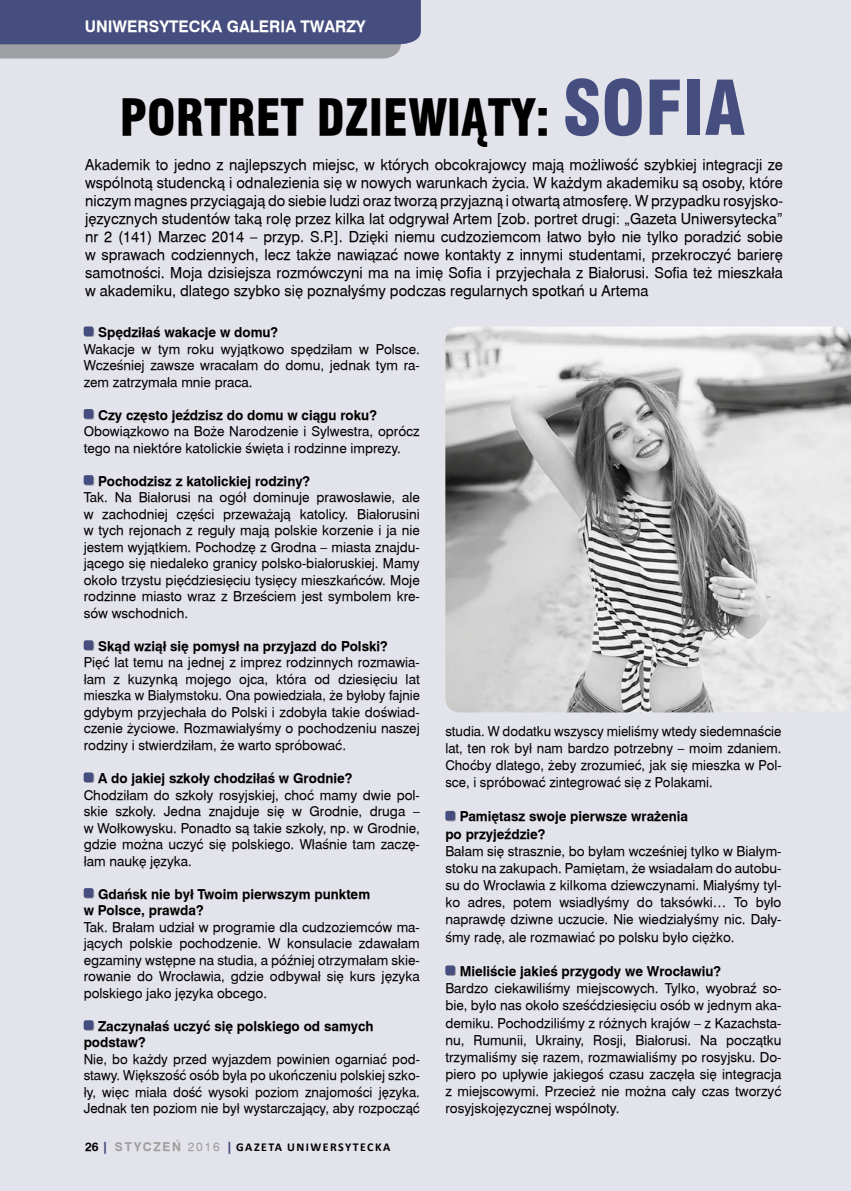
<style>
.page{position:relative;width:851px;height:1191px;background:#fff}
.page>*{position:absolute;margin:0;border:0;box-sizing:border-box;transform-origin:0 0}
.t1{font:48px "Swiss 721 Blk Cn AT";color:#000}
.t2{font:15.75px "Swiss 721 AT Bold";color:#fff}
.t3{font:15px/18px "Swiss 721 AT";color:#000;text-align:justify}
.t4{font:13.5px/16.5px "Swiss 721 AT";color:#000;text-align:justify}
.t5{font:13.5px/16.5px "Swiss 721 AT Bold";color:#000}
.t6{font:700 12px "Calibri";letter-spacing:.12em;color:#000}
.s1{font-size:73.5px;color:#454e7e}
.s2{font-family:"Swiss 721 AT Bold";font-weight:400}
.s3{font-family:"Swiss 721 Blk AT";font-weight:400;color:#454e7e}
.s4{font-family:"Swiss 721 AT Bold";font-weight:400;color:#9d9d9c}
.s5{font-family:"Swiss 721 AT";font-weight:400;color:#9d9d9c}
</style>
<div class="page">
<div style="left:0;top:0;width:850px;height:1191px;background:#e3e4eb"></div>
<svg style="left:0;top:0;width:421px;height:59px;background:#5d6489"></svg>
<div style="left:84px;top:327px;width:10px;height:10px;background:#63698a;border-radius:2px"></div>
<div style="left:84px;top:326px;width:9px;height:10px;background:#454e7e;border-radius:2px"></div>
<div style="left:84px;top:409px;width:9px;height:10px;background:#454e7e;border-radius:2px"></div>
<div style="left:84px;top:475px;width:9px;height:10px;background:#454e7e;border-radius:2px"></div>
<div style="left:84px;top:641px;width:10px;height:10px;background:#707590;border-radius:2px"></div>
<div style="left:84px;top:640px;width:9px;height:10px;background:#454e7e;border-radius:2px"></div>
<div style="left:84px;top:773px;width:10px;height:10px;background:#63698a;border-radius:2px"></div>
<div style="left:84px;top:772px;width:9px;height:10px;background:#454e7e;border-radius:2px"></div>
<div style="left:84px;top:889px;width:10px;height:9px;background:#464e7e;border-radius:2px"></div>
<div style="left:84px;top:888px;width:9px;height:9px;background:#454e7e;border-radius:2px"></div>
<div style="left:84px;top:1021px;width:10px;height:9px;background:#7e8296;border-radius:2px"></div>
<div style="left:84px;top:1020px;width:9px;height:10px;background:#454e7e;border-radius:2px"></div>
<div style="left:446px;top:811px;width:10px;height:10px;background:#5d6388;border-radius:2px"></div>
<div style="left:445px;top:811px;width:10px;height:9px;background:#454e7e;border-radius:2px"></div>
<div style="left:446px;top:966px;width:10px;height:10px;background:#7c8095;border-radius:2px"></div>
<div style="left:445px;top:965px;width:10px;height:10px;background:#454e7e;border-radius:2px"></div>
<img style="left:445px;top:326px;width:405px;height:386px">
<p class="t2" style="left:85px;top:17px;width:282px">UNIWERSYTECKA GALERIA TWARZY</p>
<h1 class="t1" style="left:120px;top:88px;width:626px">PORTRET DZIEWIĄTY: <span class="s1">SOFIA</span></h1>
<p class="t3" style="left:85px;top:156px;width:699px">Akademik to jedno z najlepszych miejsc, w których obcokrajowcy mają możliwość szybkiej integracji ze wspólnotą studencką i odnalezienia się w nowych warunkach życia. W każdym akademiku są osoby, które niczym magnes przyciągają do siebie ludzi oraz tworzą przyjazną i otwartą atmosferę. W przypadku rosyjsko&shy;języcznych studentów taką rolę przez kilka lat odgrywał Artem [zob. portret drugi: „Gazeta Uniwersytecka” nr 2 (141) Marzec 2014 – przyp. S.P.]. Dzięki niemu cudzoziemcom łatwo było nie tylko poradzić sobie w sprawach codziennych, lecz także nawiązać nowe kontakty z innymi studentami, przekroczyć barierę samotności. Moja dzisiejsza rozmówczyni ma na imię Sofia i przyjechała z Białorusi. Sofia też mieszkała w akademiku, dlatego szybko się poznałyśmy podczas regularnych spotkań u Artema</p>
<p class="t5" style="left:98px;top:324px;width:181px">Spędziłaś wakacje w domu?</p>
<p class="t4" style="left:84px;top:340px;width:337px">Wakacje w tym roku wyjątkowo spędziłam w Polsce.<br>Wcześniej zawsze wracałam do domu, jednak tym ra&shy;zem zatrzymała mnie praca.</p>
<p class="t5" style="left:98px;top:406px;width:280px">Czy często jeździsz do domu w ciągu roku?</p>
<p class="t4" style="left:84px;top:423px;width:337px">Obowiązkowo na Boże Narodzenie i Sylwestra, oprócz tego na niektóre katolickie święta i rodzinne imprezy.</p>
<p class="t5" style="left:98px;top:472px;width:214px">Pochodzisz z katolickiej rodziny?</p>
<p class="t4" style="left:84px;top:489px;width:337px">Tak. Na Białorusi na ogół dominuje prawosławie, ale w zachodniej części przeważają katolicy. Białorusini w tych rejonach z reguły mają polskie korzenie i ja nie jestem wyjątkiem. Pochodzę z Grodna – miasta znajdu&shy;jącego się niedaleko granicy polsko-białoruskiej. Mamy około trzystu pięćdziesięciu tysięcy mieszkańców. Moje rodzinne miasto wraz z Brześciem jest symbolem kre&shy;sów wschodnich.</p>
<p class="t5" style="left:98px;top:638px;width:291px">Skąd wziął się pomysł na przyjazd do Polski?</p>
<p class="t4" style="left:84px;top:654px;width:337px">Pięć lat temu na jednej z imprez rodzinnych rozmawia&shy;łam z kuzynką mojego ojca, która od dziesięciu lat mieszka w Białymstoku. Ona powiedziała, że byłoby fajnie gdybym przyjechała do Polski i zdobyła takie doświad&shy;czenie życiowe. Rozmawiałyśmy o pochodzeniu naszej rodziny i stwierdziłam, że warto spróbować.</p>
<p class="t5" style="left:98px;top:770px;width:256px">A do jakiej szkoły chodziłaś w Grodnie?</p>
<p class="t4" style="left:84px;top:786px;width:337px">Chodziłam do szkoły rosyjskiej, choć mamy dwie pol&shy;skie szkoły. Jedna znajduje się w Grodnie, druga – w Wołkowysku. Ponadto są takie szkoły, np. w Grodnie, gdzie można uczyć się polskiego. Właśnie tam zaczę&shy;łam naukę języka.</p>
<p class="t5" style="left:84px;top:885px;width:288px;text-indent:14px">Gdańsk nie był Twoim pierwszym punktem w Polsce, prawda?</p>
<p class="t4" style="left:84px;top:918px;width:337px">Tak. Brałam udział w programie dla cudzoziemców ma&shy;jących polskie pochodzenie. W konsulacie zdawałam egzaminy wstępne na studia, a później otrzymałam skie&shy;rowanie do Wrocławia, gdzie odbywał się kurs języka polskiego jako języka obcego.</p>
<p class="t5" style="left:84px;top:1017px;width:291px;text-indent:14px">Zaczynałaś uczyć się polskiego od samych podstaw?</p>
<p class="t4" style="left:84px;top:1050px;width:337px">Nie, bo każdy przed wyjazdem powinien ogarniać pod&shy;stawy. Większość osób była po ukończeniu polskiej szko&shy;ły, więc miała dość wysoki poziom znajomości języka.<br>Jednak ten poziom nie był wystarczający, aby rozpocząć</p>
<p class="t4" style="left:445px;top:722px;width:337px;line-height:17.1px">studia. W dodatku wszyscy mieliśmy wtedy siedemnaście lat, ten rok był nam bardzo potrzebny – moim zdaniem.<br>Choćby dlatego, żeby zrozumieć, jak się mieszka w Pol&shy;sce, i spróbować zintegrować się z Polakami.</p>
<p class="t5" style="left:445px;top:808px;width:244px;line-height:17.1px;text-indent:14px">Pamiętasz swoje pierwsze wrażenia po przyjeździe?</p>
<p class="t4" style="left:445px;top:842px;width:337px;line-height:17.1px">Bałam się strasznie, bo byłam wcześniej tylko w Białym&shy;stoku na zakupach. Pamiętam, że wsiadałam do autobu&shy;su do Wrocławia z kilkoma dziewczynami. Miałyśmy tyl&shy;ko adres, potem wsiadłyśmy do taksówki… To było naprawdę dziwne uczucie. Nie wiedziałyśmy nic. Dały&shy;śmy radę, ale rozmawiać po polsku było ciężko.</p>
<p class="t5" style="left:459px;top:963px;width:263px">Mieliście jakieś przygody we Wrocławiu?</p>
<p class="t4" style="left:445px;top:979px;width:337px;line-height:17.1px">Bardzo ciekawiliśmy miejscowych. Tylko, wyobraź so&shy;bie, było nas około sześćdziesięciu osób w jednym aka&shy;demiku. Pochodziliśmy z różnych krajów – z Kazachsta&shy;nu, Rumunii, Ukrainy, Rosji, Białorusi. Na początku trzymaliśmy się razem, rozmawialiśmy po rosyjsku. Do&shy;piero po upływie jakiegoś czasu zaczęła się integracja z miejscowymi. Przecież nie można cały czas tworzyć rosyjskojęzycznej wspólnoty.</p>
<p class="t6" style="left:85px;top:1138px;width:307px"><span class="s2">26</span> <span class="s3">|</span> <span class="s4">STYCZEŃ</span> <span class="s5">2016</span> <span class="s3">|</span> GAZETA UNIWERSYTECKA</p>
</div>
